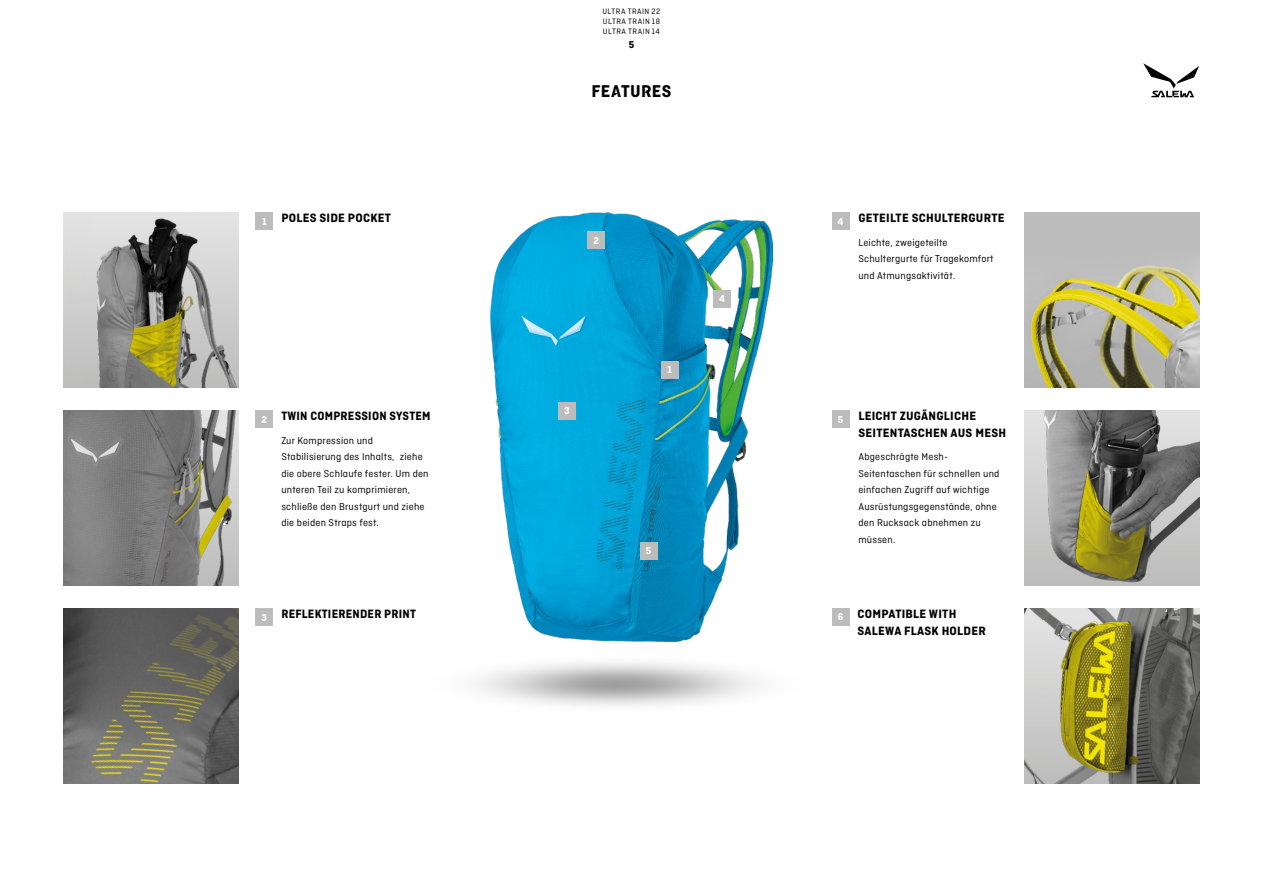
<style>
.page{position:relative;width:1263px;height:893px;background:#fff}
.page>*{position:absolute;margin:0;border:0;box-sizing:border-box;transform-origin:0 0}
.t1{font:18px "Ciutadella Hy";letter-spacing:.02em;color:#000}
.t2{font:700 12.75px/16.5px "Ciutadella";letter-spacing:.02em;color:#000}
.t3{font:700 12.75px "Ciutadella";letter-spacing:.02em;color:#000;scale:.96 1}
.t4{font:10.5px/16.5px "Ciutadella";letter-spacing:.02em;color:#000}
.t5{font:700 10.5px "Ciutadella";color:#fff}
.t6{font:700 10.5px "Ciutadella";color:#000}
.t7{font:8.25px/9.9px "Ciutadella";letter-spacing:.06em;color:#000;text-align:justify}
</style>
<div class="page">
<svg style="left:1143px;top:63px;width:56px;height:34px"></svg>
<img style="left:491px;top:213px;width:281px;height:429px">
<svg style="left:64px;top:213px;width:175px;height:175px"></svg>
<img style="left:66px;top:213px;width:171px;height:175px">
<div style="left:1024px;top:213px;width:175px;height:175px;background:#bcbcbc"></div>
<img style="left:1031px;top:265px;width:168px;height:123px">
<img style="left:1024px;top:411px;width:175px;height:175px">
<img style="left:64px;top:411px;width:175px;height:175px">
<img style="left:64px;top:609px;width:175px;height:175px">
<div style="left:256px;top:213px;width:17px;height:17px;background:#bcbcbc"></div>
<div style="left:661px;top:361px;width:17px;height:17px;background:#bcbcbc"></div>
<div style="left:256px;top:411px;width:17px;height:17px;background:#bcbcbc"></div>
<div style="left:588px;top:232px;width:17px;height:17px;background:#bcbcbc"></div>
<div style="left:256px;top:609px;width:17px;height:17px;background:#bcbcbc"></div>
<div style="left:558px;top:402px;width:17px;height:17px;background:#bcbcbc"></div>
<div style="left:832px;top:213px;width:17px;height:17px;background:#bcbcbc"></div>
<div style="left:714px;top:290px;width:17px;height:17px;background:#bcbcbc"></div>
<div style="left:832px;top:411px;width:17px;height:17px;background:#bcbcbc"></div>
<div style="left:640px;top:542px;width:17px;height:17px;background:#bcbcbc"></div>
<div style="left:832px;top:609px;width:17px;height:17px;background:#bcbcbc"></div>
<img style="left:1024px;top:609px;width:175px;height:174px">
<p class="t7" style="left:602px;top:6px;width:59px">ULTRA TRAIN 22<br>ULTRA TRAIN 18<br>ULTRA TRAIN 14</p>
<p class="t6" style="left:629px;top:39px;width:7px">5</p>
<h1 class="t1" style="left:591px;top:81px;width:82px">FEATURES</h1>
<p class="t5" style="left:262px;top:215px;width:6px">1</p>
<p class="t2" style="left:281px;top:210px;width:111px">POLES SIDE POCKET</p>
<p class="t2" style="left:858px;top:210px;width:148px">GETEILTE SCHULTERGURTE</p>
<p class="t4" style="left:858px;top:234px;width:137px">Leichte, zweigeteilte<br>Schultergurte für Tragekomfort und Atmungsaktivität.</p>
<p class="t5" style="left:837px;top:215px;width:7px">4</p>
<p class="t5" style="left:594px;top:234px;width:7px">2</p>
<p class="t5" style="left:719px;top:292px;width:7px">4</p>
<p class="t5" style="left:262px;top:413px;width:7px">2</p>
<p class="t3" style="left:281px;top:409px;width:157px">TWIN COMPRESSION SYSTEM</p>
<p class="t4" style="left:281px;top:432px;width:149px">Zur Kompression und<br>Stabilisierung des Inhalts, ziehe die obere Schlaufe fester. Um den unteren Teil zu komprimieren, schließe den Brustgurt und ziehe die beiden Straps fest.</p>
<p class="t5" style="left:564px;top:404px;width:7px">3</p>
<p class="t5" style="left:668px;top:363px;width:6px">1</p>
<p class="t5" style="left:646px;top:544px;width:7px">5</p>
<p class="t5" style="left:838px;top:413px;width:7px">5</p>
<p class="t2" style="left:858px;top:408px;width:149px">LEICHT ZUGÄNGLICHE<br>SEITENTASCHEN AUS MESH</p>
<p class="t4" style="left:858px;top:449px;width:143px">Abgeschrägte Mesh-<br>Seitentaschen für schnellen und einfachen Zugriff auf wichtige<br>Ausrüstungsgegenstände, ohne den Rucksack abnehmen zu müssen.</p>
<p class="t5" style="left:262px;top:611px;width:7px">3</p>
<p class="t3" style="left:281px;top:607px;width:142px">REFLEKTIERENDER PRINT</p>
<p class="t2" style="left:857px;top:606px;width:130px">COMPATIBLE WITH<br>SALEWA FLASK HOLDER</p>
<p class="t5" style="left:838px;top:611px;width:7px">6</p>
</div>
